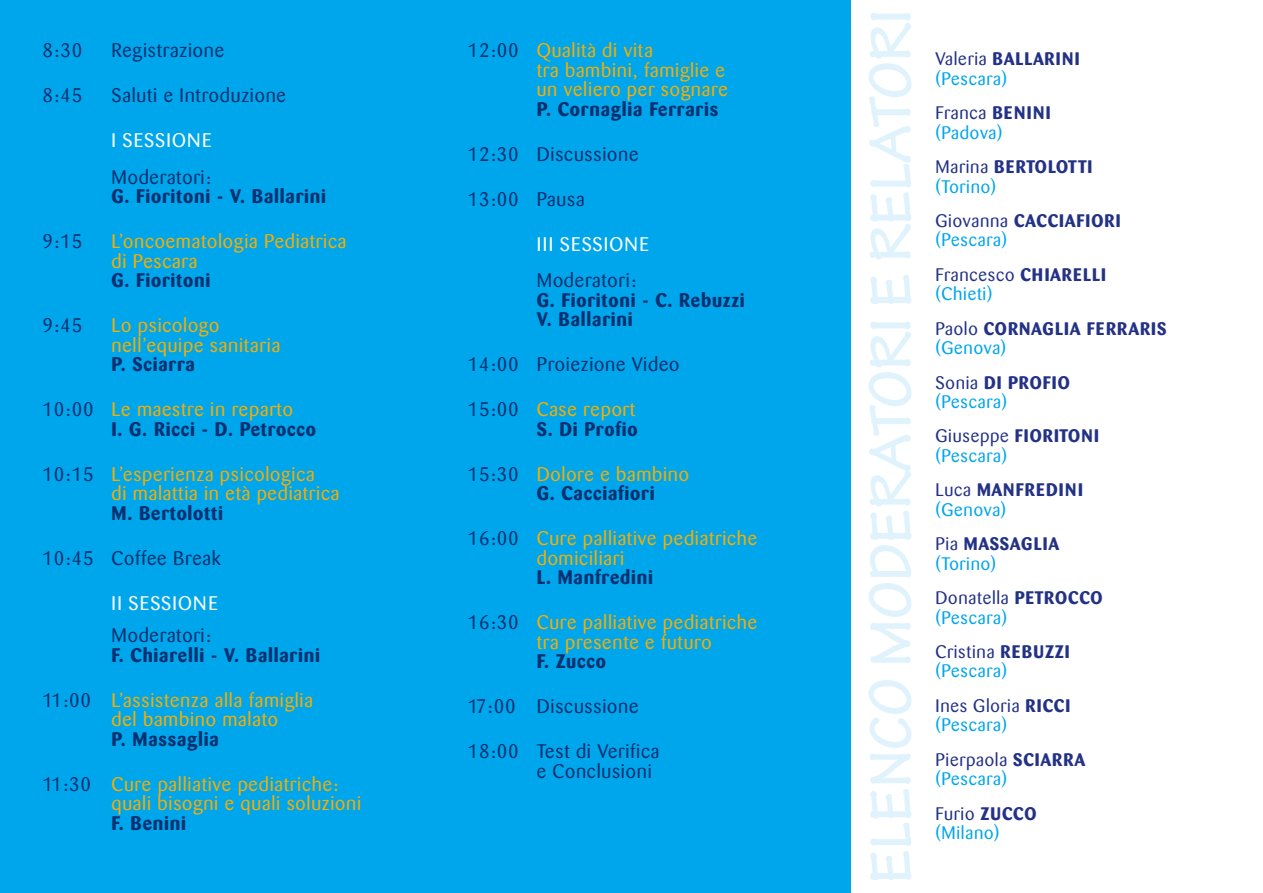
<style>
.page{position:relative;width:1263px;height:893px;background:#fff}
.page>*{position:absolute;margin:0;border:0;box-sizing:border-box;transform-origin:0 0}
.t1{font:19.5px/19.5px "Barmeno";letter-spacing:.04em;color:#f7ad00}
.t2{font:700 19.5px/19.5px "Barmeno";letter-spacing:.04em;color:#003070}
.t3{font:19.5px/19.5px "Barmeno";letter-spacing:.04em;color:#003070}
.t4{font:19.5px "Barmeno";letter-spacing:.07em;color:#fff}
.t5{font:700 18px/19.5px "Barmeno";letter-spacing:.06em;color:#243285}
.t6{font:18px/19.5px "Barmeno";letter-spacing:.04em;color:#243285}
.t7{font:18px/19.5px "Barmeno";letter-spacing:.04em;color:#00a6eb}
.t8{font:700 18px/19.5px "Barmeno";letter-spacing:.04em;color:#243285}
.s1{font-weight:400}
.s2{font-weight:400;color:#f7ad00}
.s3{color:#003070}
.s4{font-weight:700;color:#003070}
.s5{font-weight:400;color:#00a6eb}
.s6{color:#243285}
.s7{font-weight:700;color:#243285}
.s8{font-weight:700}
.s9{color:#00a6eb}
</style>
<div class="page">
<svg style="left:850px;top:0;width:1px;height:27px"></svg>
<div style="left:0;top:0;width:850px;height:893px;background:#00a6eb"></div>
<svg style="left:868px;top:13px;width:43px;height:867px"></svg>
<p class="t3" style="left:43px;top:41px;width:183px">8:30 Registrazione</p>
<p class="t3" style="left:43px;top:86px;width:245px">8:45 Saluti e Introduzione</p>
<p class="t4" style="left:112px;top:129px;width:23px">I SESS</p>
<p class="t4" style="left:167px;top:129px;width:45px">IONE</p>
<p class="t3" style="left:112px;top:167px;width:101px">Moderatori:</p>
<p class="t2" style="left:112px;top:187px;width:216px">G. Fioritoni - V. Ballarini</p>
<p class="t3" style="left:43px;top:232px;width:41px">9:15</p>
<p class="t1" style="left:112px;top:232px;width:236px">L’oncoematologia Pediatrica di Pescara</p>
<p class="t2" style="left:112px;top:271px;width:100px">G. Fioritoni</p>
<p class="t3" style="left:43px;top:316px;width:41px">9:45</p>
<p class="t1" style="left:112px;top:316px;width:170px">Lo psicologo nell’equipe sanitaria</p>
<p class="t2" style="left:112px;top:355px;width:85px">P. Sciarra</p>
<p class="t2" style="left:112px;top:400px;width:206px;text-indent:-69px"><span class="s1">10:00</span> <span class="s2">Le maestre in reparto<br></span>I. G. Ricci - D. Petrocco</p>
<p class="t1" style="left:112px;top:464px;width:229px;text-indent:-69px"><span class="s3">10:15</span> L’esperienza psicologica<br>di malattia in età pediatrica</p>
<p class="t2" style="left:112px;top:503px;width:113px">M. Bertolotti</p>
<p class="t3" style="left:43px;top:548px;width:180px">10:45 Coffee Break</p>
<p class="t4" style="left:112px;top:592px;width:29px">II SESS</p>
<p class="t4" style="left:173px;top:592px;width:45px">IONE</p>
<p class="t3" style="left:112px;top:626px;width:101px">Moderatori:</p>
<p class="t2" style="left:112px;top:645px;width:210px">F. Chiarelli - V. Ballarini</p>
<p class="t1" style="left:112px;top:690px;width:203px;text-indent:-69px"><span class="s3">11:00</span> L’assistenza alla famiglia del bambino malato</p>
<p class="t2" style="left:112px;top:729px;width:109px">P. Massaglia</p>
<p class="t1" style="left:112px;top:774px;width:251px;text-indent:-69px"><span class="s3">11:30</span> Cure palliative pediatriche: quali bisogni e quali soluzioni</p>
<p class="t2" style="left:112px;top:813px;width:76px">F. Benini</p>
<p class="t1" style="left:537px;top:41px;width:193px;text-indent:-69px"><span class="s3">12:00</span> Qualità di vita<br>tra bambini, famiglie e un veliero per sognare</p>
<p class="t2" style="left:537px;top:99px;width:183px">P. Cornaglia Ferraris</p>
<p class="t3" style="left:468px;top:144px;width:172px">12:30 Discussione</p>
<p class="t3" style="left:468px;top:189px;width:118px">13:00 Pausa</p>
<p class="t4" style="left:537px;top:233px;width:35px">III SESS</p>
<p class="t4" style="left:604px;top:233px;width:45px">IONE</p>
<p class="t3" style="left:537px;top:271px;width:101px">Moderatori:</p>
<p class="t2" style="left:537px;top:290px;width:210px">G. Fioritoni - C. Rebuzzi<br>V. Ballarini</p>
<p class="t3" style="left:468px;top:355px;width:213px">14:00 Proiezione Video</p>
<p class="t1" style="left:468px;top:400px;width:171px;text-align:right"><span class="s3">15:00</span> Case report<br><span class="s4">S. Di Profio</span></p>
<p class="t1" style="left:537px;top:464px;width:154px;text-indent:-69px"><span class="s3">15:30</span> Dolore e bambino<br><span class="s4">G. Cacciafiori</span></p>
<p class="t1" style="left:537px;top:529px;width:222px;text-indent:-69px"><span class="s3">16:00</span> Cure palliative pediatriche domiciliari</p>
<p class="t2" style="left:537px;top:568px;width:118px">L. Manfredini</p>
<p class="t1" style="left:537px;top:613px;width:222px;text-indent:-69px"><span class="s3">16:30</span> Cure palliative pediatriche tra presente e futuro</p>
<p class="t2" style="left:537px;top:652px;width:71px">F. Zucco</p>
<p class="t3" style="left:468px;top:697px;width:172px">17:00 Discussione</p>
<p class="t3" style="left:537px;top:742px;width:124px;text-indent:-69px">18:00 Test di Verifica e Conclusioni</p>
<p class="t5" style="left:935px;top:49px;width:146px"><span class="s1">Valeria</span> BALLARINI <span class="s5">(Pescara)</span></p>
<p class="t7" style="left:935px;top:103px;width:117px"><span class="s6">Franca</span> <span class="s7">BENINI </span>(Padova)</p>
<p class="t8" style="left:935px;top:157px;width:158px"><span class="s1">Marina</span> BERTOLOTTI <span class="s5">(Torino)</span></p>
<p class="t5" style="left:935px;top:211px;width:187px"><span class="s1">Giovanna</span> CACCIAFIORI <span class="s5">(Pescara)</span></p>
<p class="t6" style="left:935px;top:265px;width:107px">Francesco <span class="s8">Chiarelli </span><span class="s9">(Chieti)</span></p>
<p class="t5" style="left:935px;top:319px;width:233px"><span class="s1">Paolo</span> CORNAGLIA FERRARIS <span class="s5">(Genova)</span></p>
<p class="t7" style="left:935px;top:373px;width:136px"><span class="s6">Sonia</span> <span class="s7">DI PROFIO </span>(Pescara)</p>
<p class="t5" style="left:935px;top:426px;width:165px"><span class="s1">Giuseppe</span> FIORITONI <span class="s5">(Pescara)</span></p>
<p class="t5" style="left:935px;top:480px;width:149px"><span class="s1">Luca</span> MANFREDINI <span class="s5">(Genova)</span></p>
<p class="t8" style="left:935px;top:534px;width:125px"><span class="s1">Pia</span> MASSAGLIA <span class="s5">(Torino)</span></p>
<p class="t6" style="left:935px;top:588px;width:169px">Donatella <span class="s8">PETROCCO </span><span class="s9">(Pescara)</span></p>
<p class="t7" style="left:935px;top:642px;width:136px"><span class="s6">Cristina</span> <span class="s7">REBUZZI </span>(Pescara)</p>
<p class="t6" style="left:935px;top:696px;width:136px">Ines Gloria <span class="s8">RICCI </span><span class="s9">(Pescara)</span></p>
<p class="t6" style="left:935px;top:750px;width:151px">Pierpaola <span class="s8">SCIARRA </span><span class="s9">(Pescara)</span></p>
<p class="t7" style="left:935px;top:804px;width:102px"><span class="s6">Furio</span> <span class="s7">ZUCCO </span>(Milano)</p>
</div>
